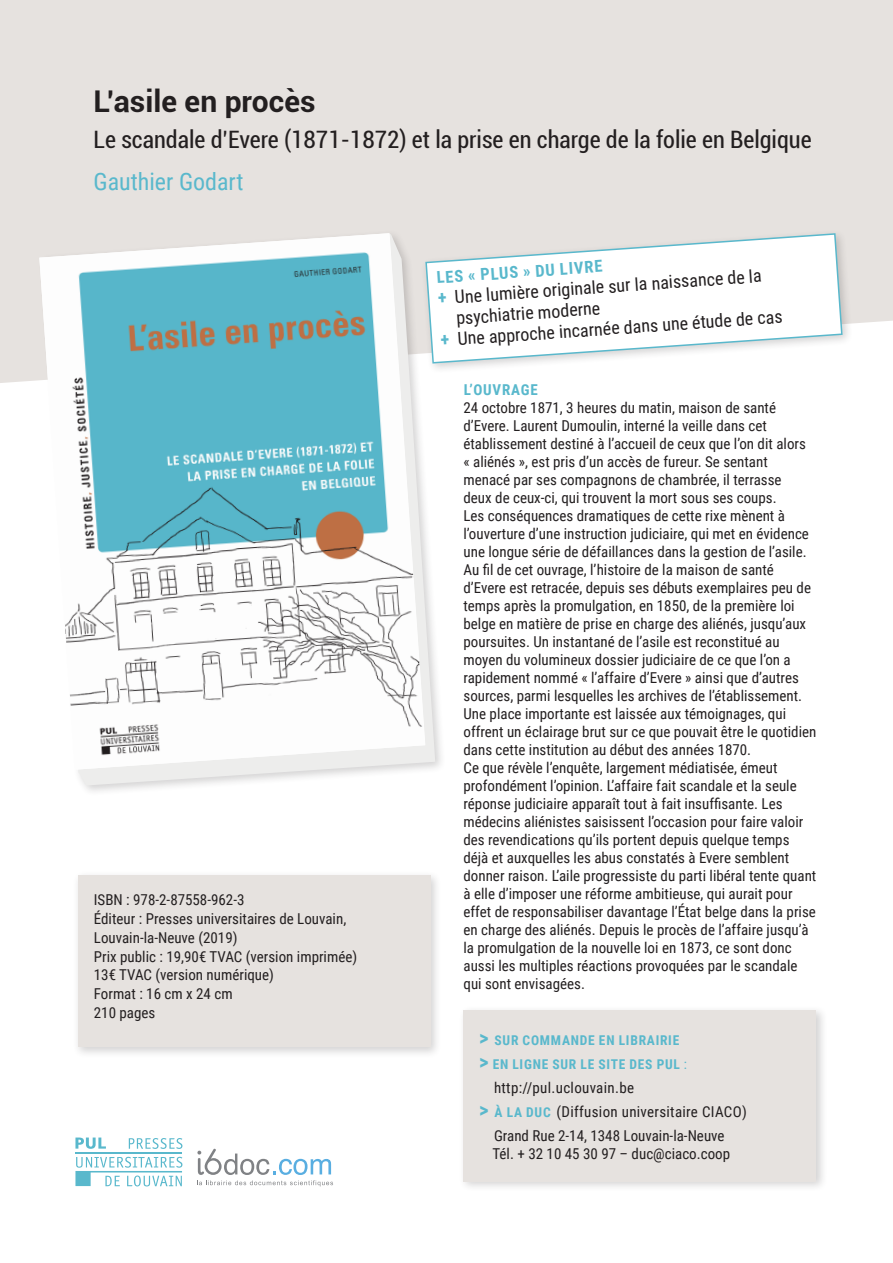
<style>
.page{position:relative;width:893px;height:1263px;background:#fff}
.page>*{position:absolute;margin:0;border:0;box-sizing:border-box;transform-origin:0 0}
.t1{font:700 30px "Roboto";color:#231f20}
.t2{font:condensed 24px "Roboto";color:#231f20}
.t3{font:24px "Roboto Condensed";color:#59b8cc}
.t4{font:18px "Roboto Condensed";color:#231f20}
.t5{font:700 16.5px "Roboto Condensed";color:#59b8cc}
.t6{font:15px/18px "Roboto Condensed";color:#231f20}
.t7{font:15px "Roboto Condensed";letter-spacing:.02em;color:#231f20}
.t8{font:700 15px "Roboto Condensed";letter-spacing:.055em;color:#59b8cc}
.t9{font:700 13.5px/24px "Roboto Condensed";letter-spacing:.055em;color:#59b8cc}
.s1{font-weight:700;color:#59b8cc}
.s2{font-size:21px}
.s3{font-weight:400}
.s4{font-weight:700;font-size:21px;color:#59b8cc}
.s5{font-weight:700;font-size:13.5px;color:#59b8cc}
</style>
<div class="page">
<div style="left:0;top:0;width:893px;height:383px;background:#e6e2df"></div>
<div style="left:38px;top:229px;width:408px;height:567px;background:#231f20;opacity:.2"></div>
<svg style="left:43px;top:374px;width:392px;height:411px"></svg>
<div style="left:72px;top:870px;width:370px;height:188px;background:#231f20;opacity:.2"></div>
<div style="left:78px;top:875px;width:353px;height:172px;background:#e6e2df"></div>
<img style="left:39px;top:233px;width:386px;height:537px">
<div style="left:458px;top:1005px;width:370px;height:187px;background:#231f20;opacity:.2"></div>
<div style="left:463px;top:1010px;width:353px;height:171px;background:#e6e2df"></div>
<div style="left:421px;top:228px;width:432px;height:146px;background:#231f20;opacity:.2"></div>
<svg style="left:425px;top:232px;width:418px;height:132px"></svg>
<svg style="left:197px;top:1149px;width:136px;height:37px"></svg>
<svg style="left:129px;top:1138px;width:53px;height:11px"></svg>
<hr style="left:76px;top:1152px;width:106px;height:2px;background:#59b8cc">
<svg style="left:75px;top:1157px;width:107px;height:29px"></svg>
<svg style="left:75px;top:1137px;width:31px;height:12px"></svg>
<h1 class="t1" style="left:94px;top:80px;width:223px">L’asile en procès</h1>
<h2 class="t2" style="left:94px;top:123px;width:720px">Le scandale d’Evere (1871-1872) et la prise en charge de la folie en Belgique</h2>
<h2 class="t3" style="left:94px;top:164px;width:152px">Gauthier Godart</h2>
<p class="t6" style="left:94px;top:890px;width:265px;line-height:18.8px">ISBN : 978-2-87558-962-3<br>Éditeur : Presses universitaires de Louvain,<br>Louvain-la-Neuve (2019)<br>Prix public : 19,90€ TVAC (version imprimée)<br>13€ TVAC (version numérique)<br>Format : 16 cm x 24 cm<br>210 pages</p>
<p class="t5" style="left:436px;top:266px;width:168px;rotate:-4deg">LES « PLUS » DU LIVRE</p>
<p class="t4" style="left:437px;top:285px;width:326px;rotate:-4deg"><span class="s1">+</span> Une lumière originale sur la naissance de la</p>
<p class="t4" style="left:455px;top:305px;width:146px;rotate:-4deg">psychiatrie moderne</p>
<p class="t4" style="left:440px;top:327px;width:344px;rotate:-4deg"><span class="s1">+</span> Une approche incarnée dans une étude de cas</p>
<p class="t8" style="left:464px;top:379px;width:76px">L’OUVRAGE</p>
<p class="t6" style="left:463px;top:398px;width:354px">24 octobre 1871, 3 heures du matin, maison de santé d’Evere. Laurent Dumoulin, interné la veille dans cet établissement destiné à l’accueil de ceux que l’on dit alors<br>« aliénés », est pris d’un accès de fureur. Se sentant menacé par ses compagnons de chambrée, il terrasse<br>deux de ceux-ci, qui trouvent la mort sous ses coups.<br>Les conséquences dramatiques de cette rixe mènent à l’ouverture d’une instruction judiciaire, qui met en évidence une longue série de défaillances dans la gestion de l’asile.<br>Au fil de cet ouvrage, l’histoire de la maison de santé d’Evere est retracée, depuis ses débuts exemplaires peu de temps après la promulgation, en 1850, de la première loi belge en matière de prise en charge des aliénés, jusqu’aux poursuites. Un instantané de l’asile est reconstitué au moyen du volumineux dossier judiciaire de ce que l’on a rapidement nommé « l’affaire d’Evere » ainsi que d’autres sources, parmi lesquelles les archives de l’établissement.<br>Une place importante est laissée aux témoignages, qui offrent un éclairage brut sur ce que pouvait être le quotidien dans cette institution au début des années 1870.<br>Ce que révèle l’enquête, largement médiatisée, émeut profondément l’opinion. L’affaire fait scandale et la seule réponse judiciaire apparaît tout à fait insuffisante. Les médecins aliénistes saisissent l’occasion pour faire valoir des revendications qu’ils portent depuis quelque temps déjà et auxquelles les abus constatés à Evere semblent donner raison. L’aile progressiste du parti libéral tente quant à elle d’imposer une réforme ambitieuse, qui aurait pour effet de responsabiliser davantage l’État belge dans la prise en charge des aliénés. Depuis le procès de l’affaire jusqu’à la promulgation de la nouvelle loi en 1873, ce sont donc aussi les multiples réactions provoquées par le scandale qui sont envisagées.</p>
<p class="t9" style="left:479px;top:1028px;width:209px"><span class="s2">&gt;</span> SUR COMMANDE EN LIBRAIRIE <span class="s2">&gt;</span> EN LIGNE SUR LE SITE DES PUL <span class="s3">:</span></p>
<p class="t7" style="left:494px;top:1077px;width:142px">http://pul.uclouvain.be</p>
<p class="t7" style="left:479px;top:1101px;width:269px"><span class="s4">&gt;</span> <span class="s5">À LA DUC</span> (Diffusion universitaire CIACO)</p>
<p class="t6" style="left:494px;top:1126px;width:232px">Grand Rue 2-14, 1348 Louvain-la-Neuve</p>
<p class="t6" style="left:492px;top:1144px;width:239px">Tél. + 32 10 45 30 97 – duc@ciaco.coop</p>
</div>
